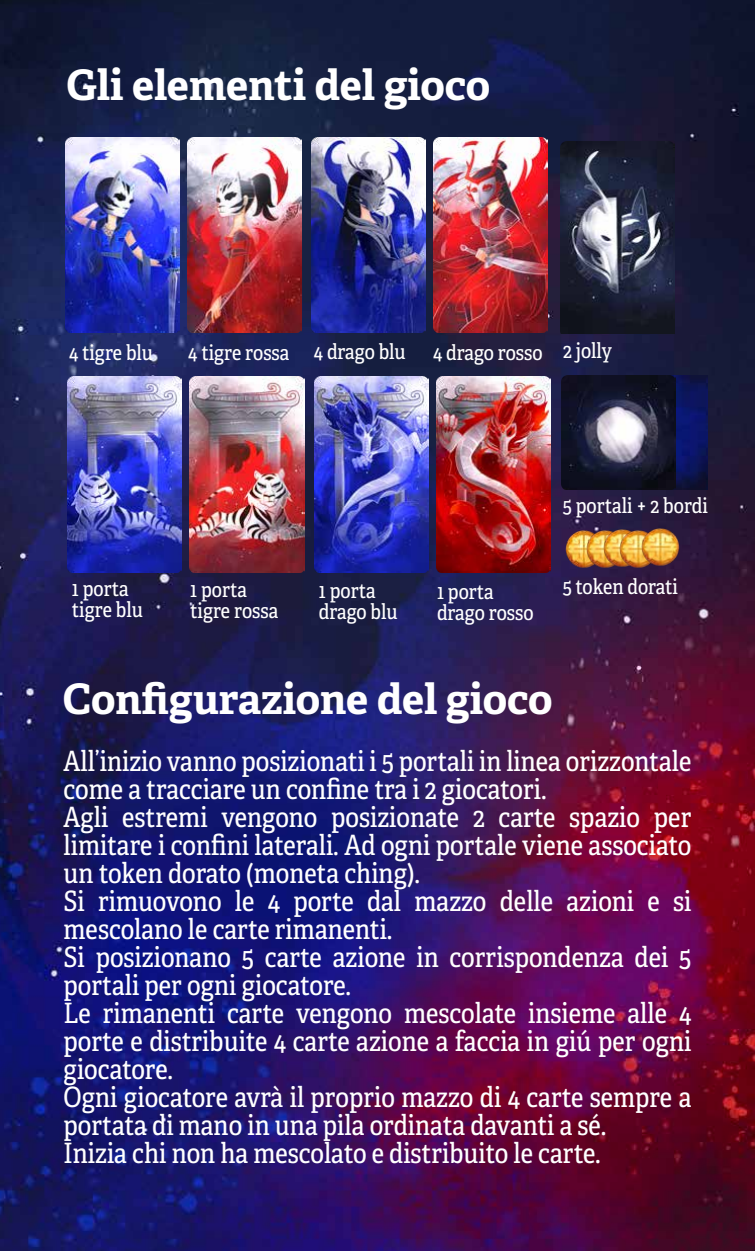
<style>
.page{position:relative;width:755px;height:1251px;background:#fff}
.page>*{position:absolute;margin:0;border:0;box-sizing:border-box;transform-origin:0 0}
.t1{font:700 42px "Adelle PE";color:#fff}
.t2{font:28px/28px "Adelle Condensed";color:#fff}
.t3{font:21px/21px "Adelle Condensed";color:#fff}
</style>
<div class="page">
<img style="left:0;top:0;width:754px;height:1250px">
<img style="left:674px;top:376px;width:33px;height:114px">
<img style="left:65px;top:137px;width:114px;height:196px">
<img style="left:561px;top:528px;width:22px;height:42px">
<img style="left:583px;top:528px;width:33px;height:42px">
<img style="left:600px;top:527px;width:37px;height:42px">
<img style="left:616px;top:528px;width:43px;height:42px">
<img style="left:637px;top:526px;width:43px;height:42px">
<img style="left:187px;top:137px;width:114px;height:196px">
<img style="left:311px;top:137px;width:114px;height:196px">
<img style="left:433px;top:137px;width:114px;height:196px">
<img style="left:559px;top:141px;width:114px;height:192px">
<img style="left:68px;top:377px;width:114px;height:195px">
<img style="left:190px;top:377px;width:114px;height:195px">
<img style="left:314px;top:377px;width:114px;height:195px">
<img style="left:436px;top:377px;width:114px;height:195px">
<img style="left:560px;top:376px;width:114px;height:114px">
<h1 class="t1" style="left:67px;top:55px;width:425px">Gli elementi del gioco</h1>
<p class="t3" style="left:69px;top:341px;width:85px">4 tigre blu</p>
<p class="t3" style="left:188px;top:341px;width:219px">4 tigre rossa 4 drago blu</p>
<p class="t3" style="left:433px;top:341px;width:180px">4 drago rosso 2 jolly</p>
<p class="t3" style="left:562px;top:494px;width:147px">5 portali + 2 bordi</p>
<p class="t3" style="left:72px;top:577px;width:72px">1 porta tigre blu</p>
<p class="t3" style="left:190px;top:578px;width:58px">1 porta</p>
<p class="t3" style="left:562px;top:575px;width:117px">5 token dorati</p>
<p class="t3" style="left:318px;top:579px;width:80px">1 porta drago blu</p>
<p class="t3" style="left:436px;top:580px;width:98px">1 porta drago rosso</p>
<p class="t3" style="left:190px;top:599px;width:89px">tigre rossa</p>
<h1 class="t1" style="left:63px;top:668px;width:490px">Configurazione del gioco</h1>
<p class="t2" style="left:64px;top:746px;width:629px">All’inizio vanno posizionati i 5 portali in linea orizzontale come a tracciare un confine tra i 2 giocatori.<br>Agli estremi vengono posizionate 2 carte spazio per limitare i confini laterali. Ad ogni portale viene associato un token dorato (moneta ching).<br>Si rimuovono le 4 porte dal mazzo delle azioni e si mescolano le carte rimanenti.<br>Si posizionano 5 carte azione in corrispondenza dei 5 portali per ogni giocatore.<br>Le rimanenti carte vengono mescolate insieme alle 4 porte e distribuite 4 carte azione a faccia in giú per ogni giocatore.<br>Ogni giocatore avrà il proprio mazzo di 4 carte sempre a portata di mano in una pila ordinata davanti a sé.<br>Inizia chi non ha mescolato e distribuito le carte.</p>
</div>
